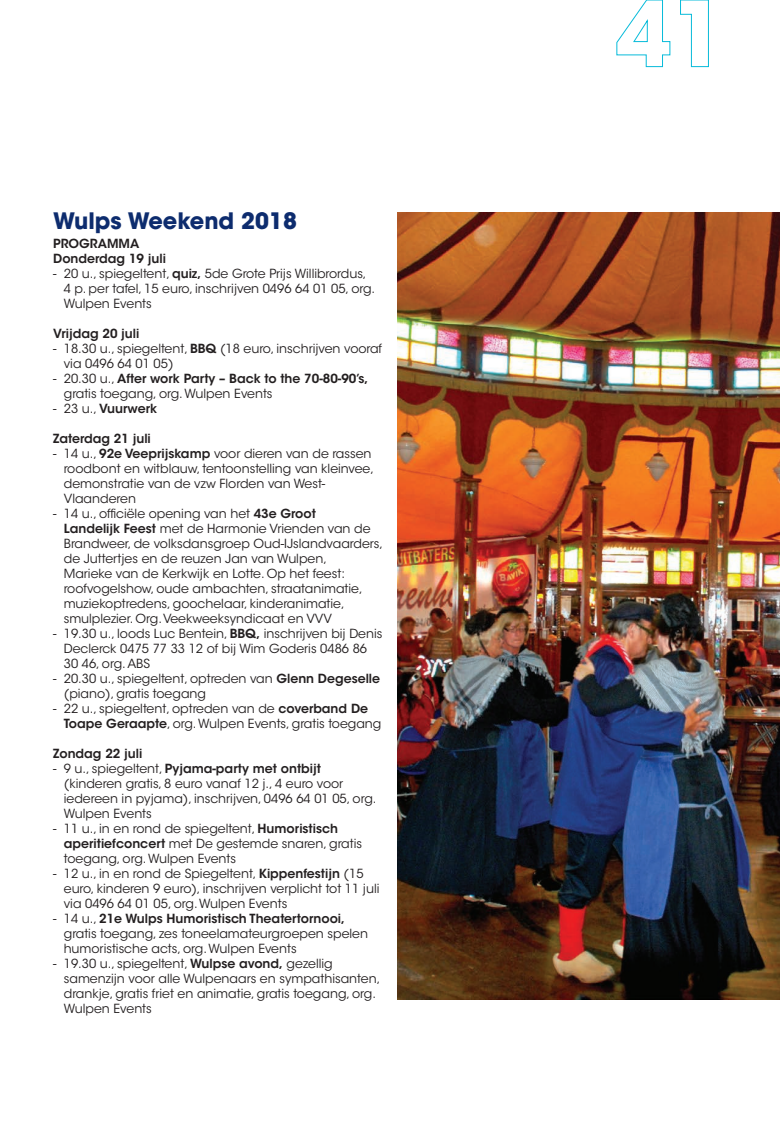
<style>
.page{position:relative;width:780px;height:1134px;background:#fff}
.page>*{position:absolute;margin:0;border:0;box-sizing:border-box;transform-origin:0 0}
.Body{font:700 22.5px "ITC Avant Garde Std";color:#0d2c6e}
.Body-2{font:12.5px/15px "ITC Avant Garde Std";color:#231f20}
.Body-3{font:600 12.5px "ITC Avant Garde Std";color:#231f20}
.s1{font-weight:600}
.s2{font-weight:400}
</style>
<div class="page">
<img style="left:397px;top:213px;width:383px;height:787px">
<svg style="left:616px;top:0;width:54px;height:67px"></svg>
<svg style="left:680px;top:0;width:29px;height:67px"></svg>
<p class="Body" style="left:53px;top:206px;width:245px">Wulps Weekend 2018</p>
<p class="Body-3" style="left:53px;top:235px;width:88px">PROGRAMMA</p>
<p class="Body-3" style="left:53px;top:250px;width:114px">Donderdag 19 juli</p>
<p class="Body-2" style="left:64px;top:266px;width:313px;text-indent:-11px">- 20 u., spiegeltent, <span class="s1">quiz,</span> 5de Grote Prijs Willibrordus,<br>4 p. per tafel, 15 euro, inschrijven 0496 64 01 05, org.<br>Wulpen Events</p>
<p class="Body-3" style="left:53px;top:325px;width:88px">Vrijdag 20 juli</p>
<p class="Body-2" style="left:64px;top:341px;width:320px;text-indent:-11px">- 18.30 u., spiegeltent, <span class="s1">BBQ</span> (18 euro, inschrijven vooraf via 0496 64 01 05)</p>
<p class="Body-2" style="left:64px;top:371px;width:306px;text-indent:-11px">- 20.30 u., <span class="s1">After work Party – Back to the 70-80-90’s, </span>gratis toegang, org. Wulpen Events</p>
<p class="Body-3" style="left:53px;top:400px;width:105px"><span class="s2">- 23 u.,</span> Vuurwerk</p>
<p class="Body-3" style="left:53px;top:430px;width:99px">Zaterdag 21 juli</p>
<p class="Body-2" style="left:64px;top:446px;width:312px;text-indent:-11px">- 14 u., <span class="s1">92e Veeprijskamp</span> voor dieren van de rassen roodbont en witblauw, tentoonstelling van kleinvee, demonstratie van de vzw Florden van West-Vlaanderen</p>
<p class="Body-2" style="left:64px;top:506px;width:321px;text-indent:-11px">- 14 u., officiële opening van het <span class="s1">43e Groot<br>Landelijk Feest</span> met de Harmonie Vrienden van de Brandweer, de volksdansgroep Oud-IJslandvaarders, de Juttertjes en de reuzen Jan van Wulpen,<br>Marieke van de Kerkwijk en Lotte. Op het feest: roofvogelshow, oude ambachten, straatanimatie, muziekoptredens, goochelaar, kinderanimatie, smulplezier. Org. Veekweeksyndicaat en VVV</p>
<p class="Body-2" style="left:64px;top:626px;width:320px;text-indent:-11px">- 19.30 u., loods Luc Bentein, <span class="s1">BBQ,</span> inschrijven bij Denis<br>Declerck 0475 77 33 12 of bij Wim Goderis 0486 86<br>30 46, org. ABS</p>
<p class="Body-2" style="left:64px;top:671px;width:318px;text-indent:-11px">- 20.30 u., spiegeltent, optreden van <span class="s1">Glenn Degeselle </span>(piano), gratis toegang</p>
<p class="Body-2" style="left:64px;top:701px;width:319px;text-indent:-11px">- 22 u., spiegeltent, optreden van de <span class="s1">coverband De<br>Toape Geraapte</span>, org. Wulpen Events, gratis toegang</p>
<p class="Body-3" style="left:53px;top:745px;width:91px">Zondag 22 juli</p>
<p class="Body-2" style="left:64px;top:761px;width:314px;text-indent:-11px">- 9 u., spiegeltent, <span class="s1">Pyjama-party met ontbijt </span>(kinderen gratis, 8 euro vanaf 12 j., 4 euro voor iedereen in pyjama), inschrijven, 0496 64 01 05, org.<br>Wulpen Events</p>
<p class="Body-2" style="left:64px;top:821px;width:300px;text-indent:-11px">- 11 u., in en rond de spiegeltent, <span class="s1">Humoristisch aperitiefconcert</span> met De gestemde snaren, gratis toegang, org. Wulpen Events</p>
<p class="Body-2" style="left:64px;top:866px;width:317px;text-indent:-11px">- 12 u., in en rond de Spiegeltent, <span class="s1">Kippenfestijn</span> (15 euro, kinderen 9 euro), inschrijven verplicht tot 11 juli via 0496 64 01 05, org. Wulpen Events</p>
<p class="Body-2" style="left:64px;top:911px;width:306px;text-indent:-11px">- 14 u., <span class="s1">21e Wulps Humoristisch Theatertornooi, </span>gratis toegang, zes toneelamateurgroepen spelen humoristische acts, org. Wulpen Events</p>
<p class="Body-2" style="left:64px;top:956px;width:318px;text-indent:-11px">- 19.30 u., spiegeltent, <span class="s1">Wulpse avond,</span> gezellig samenzijn voor alle Wulpenaars en sympathisanten, drankje, gratis friet en animatie, gratis toegang, org.<br>Wulpen Events</p>
</div>
